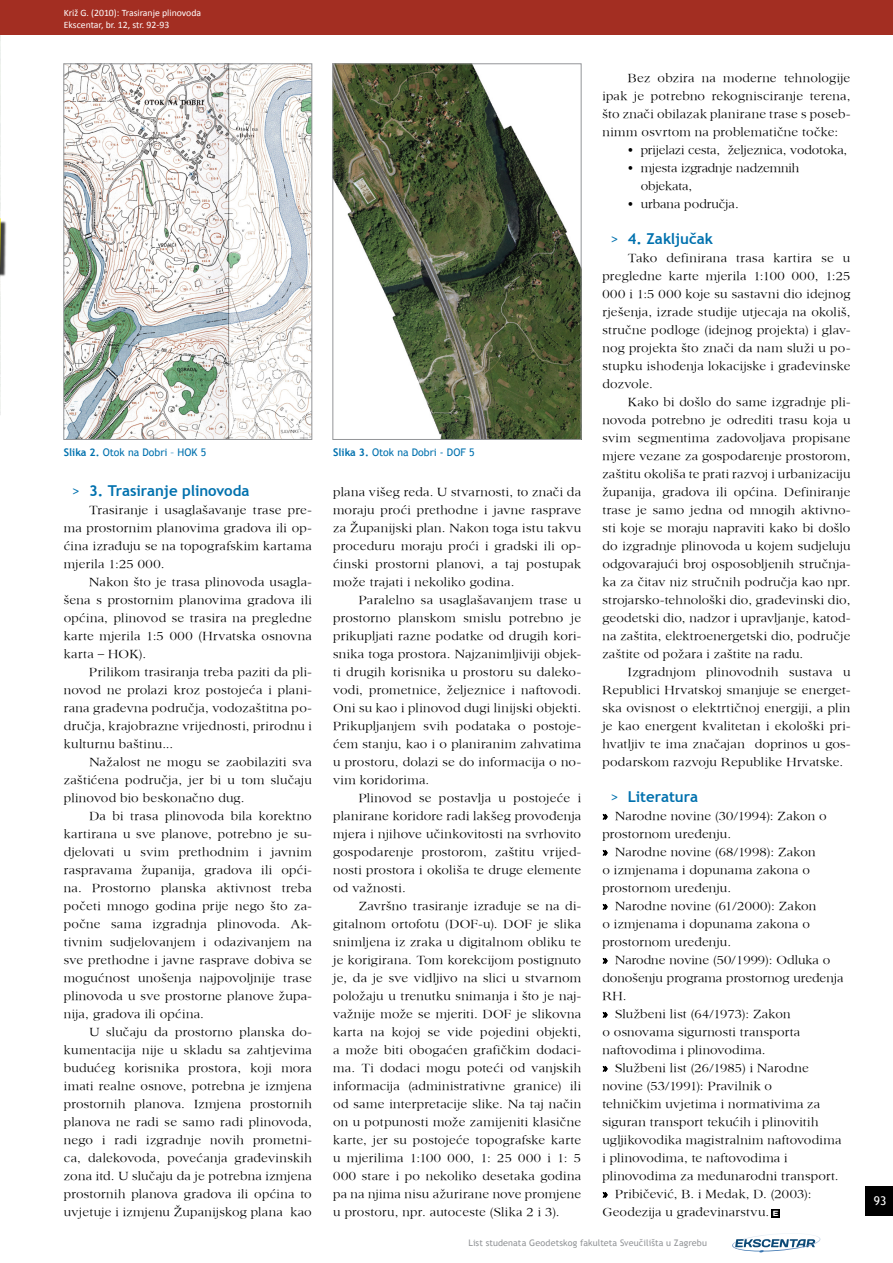
<style>
.page{position:relative;width:893px;height:1263px;background:#fff}
.page>*{position:absolute;margin:0;border:0;box-sizing:border-box;transform-origin:0 0}
.t1{font:700 15px "Trebuchet MS";letter-spacing:-.005em;color:#0071ae}
.t2{font:12.75px/18px "Sanford";letter-spacing:.015em;color:#000;text-align:justify}
.t3{font:12.75px/18px "Sanford";letter-spacing:-.01em;color:#000}
.t4{font:12px "Trebuchet MS";color:#fff}
.t5{font:10.5px "Trebuchet MS";color:#0071ae}
.t6{font:9.75px/11.7px "Calibri";color:#fff}
.t7{font:9px "Trebuchet MS";letter-spacing:.01em;color:#939598}
.t8{font:7.5px "Days";color:#fff}
.s1{font-weight:700}
.s2{font-weight:400}
</style>
<div class="page">
<div style="left:865px;top:1186px;width:28px;height:30px;background:#000"></div>
<img style="left:732px;top:1242px;width:3px;height:7px">
<img style="left:744px;top:1233px;width:76px;height:11px">
<svg style="left:735px;top:1239px;width:80px;height:13px"></svg>
<img style="left:0;top:34px;width:1px;height:381px">
<img style="left:66px;top:66px;width:244px;height:372px">
<div style="left:64px;top:64px;width:248px;height:376px;border:1px solid #939598"></div>
<img style="left:335px;top:66px;width:244px;height:372px">
<svg style="left:603px;top:814px;width:5px;height:6px"></svg>
<svg style="left:603px;top:850px;width:5px;height:6px"></svg>
<svg style="left:603px;top:904px;width:5px;height:6px"></svg>
<svg style="left:603px;top:958px;width:5px;height:6px"></svg>
<svg style="left:603px;top:1012px;width:5px;height:6px"></svg>
<svg style="left:603px;top:1066px;width:5px;height:6px"></svg>
<svg style="left:603px;top:1192px;width:5px;height:6px"></svg>
<div style="left:0;top:220px;width:7px;height:56px;background:#000;opacity:.75"></div>
<svg style="left:0;top:218px;width:1px;height:52px"></svg>
<div style="left:0;top:0;width:893px;height:34px;background:#a32e22"></div>
<div style="left:771px;top:1209px;width:9px;height:8px;background:#000"></div>
<p class="t6" style="left:64px;top:6px;width:139px">Križ G. (2010): Trasiranje plinovoda<br>Ekscentar, br. 12, str. 92-93</p>
<p class="t5" style="left:64px;top:446px;width:144px"><span class="s1">Slika 2.</span> Otok na Dobri – HOK 5</p>
<p class="t5" style="left:333px;top:446px;width:143px"><span class="s1">Slika 3.</span> Otok na Dobri - DOF 5</p>
<p class="t1" style="left:72px;top:481px;width:179px"><span class="s2">&gt;</span> 3. Trasiranje plinovoda</p>
<p class="t2" style="left:64px;top:500px;width:250px;text-indent:26px">Trasiranje i usaglašavanje trase pre&shy;ma prostornim planovima gradova ili op&shy;ćina izrađuju se na topografskim kartama mjerila 1:25 000.</p>
<p class="t2" style="left:64px;top:572px;width:250px;text-indent:26px">Nakon što je trasa plinovoda usagla&shy;šena s prostornim planovima gradova ili općina, plinovod se trasira na pregledne karte mjerila 1:5 000 (Hrvatska osnovna karta – HOK).</p>
<p class="t2" style="left:64px;top:662px;width:250px;text-indent:26px">Prilikom trasiranja treba paziti da pli&shy;novod ne prolazi kroz postojeća i plani&shy;rana građevna područja, vodozaštitna po&shy;dručja, krajobrazne vrijednosti, prirodnu i kulturnu baštinu...</p>
<p class="t2" style="left:64px;top:752px;width:250px;text-indent:26px">Nažalost ne mogu se zaobilaziti sva zaštićena područja, jer bi u tom slučaju plinovod bio beskonačno dug.</p>
<p class="t2" style="left:64px;top:806px;width:250px;text-indent:26px">Da bi trasa plinovoda bila korektno kartirana u sve planove, potrebno je su&shy;djelovati u svim prethodnim i javnim raspravama županija, gradova ili opći&shy;na. Prostorno planska aktivnost treba početi mnogo godina prije nego što za&shy;počne sama izgradnja plinovoda. Ak&shy;tivnim sudjelovanjem i odazivanjem na sve prethodne i javne rasprave dobiva se mogućnost unošenja najpovoljnije trase plinovoda u sve prostorne planove župa&shy;nija, gradova ili općina.</p>
<p class="t2" style="left:64px;top:1022px;width:250px;text-indent:26px">U slučaju da prostorno planska do&shy;kumentacija nije u skladu sa zahtjevima budućeg korisnika prostora, koji mora imati realne osnove, potrebna je izmjena prostornih planova. Izmjena prostornih planova ne radi se samo radi plinovoda, nego i radi izgradnje novih prometni&shy;ca, dalekovoda, povećanja građevinskih zona itd. U slučaju da je potrebna izmjena prostornih planova gradova ili općina to uvjetuje i izmjenu Županijskog plana kao</p>
<p class="t2" style="left:333px;top:482px;width:250px">plana višeg reda. U stvarnosti, to znači da moraju proći prethodne i javne rasprave za Županijski plan. Nakon toga istu takvu proceduru moraju proći i gradski ili op&shy;ćinski prostorni planovi, a taj postupak može trajati i nekoliko godina.</p>
<p class="t2" style="left:333px;top:590px;width:250px;text-indent:26px">Paralelno sa usaglašavanjem trase u prostorno planskom smislu potrebno je prikupljati razne podatke od drugih kori&shy;snika toga prostora. Najzanimljiviji objek&shy;ti drugih korisnika u prostoru su daleko&shy;vodi, prometnice, željeznice i naftovodi.<br>Oni su kao i plinovod dugi linijski objekti.<br>Prikupljanjem svih podataka o postoje&shy;ćem stanju, kao i o planiranim zahvatima u prostoru, dolazi se do informacija o no&shy;vim koridorima.</p>
<p class="t2" style="left:333px;top:788px;width:250px;text-indent:26px">Plinovod se postavlja u postojeće i planirane koridore radi lakšeg provođenja mjera i njihove učinkovitosti na svrhovito gospodarenje prostorom, zaštitu vrijed&shy;nosti prostora i okoliša te druge elemente od važnosti.</p>
<p class="t2" style="left:333px;top:896px;width:250px;text-indent:26px">Završno trasiranje izrađuje se na di&shy;gitalnom ortofotu (DOF-u). DOF je slika snimljena iz zraka u digitalnom obliku te je korigirana. Tom korekcijom postignuto je, da je sve vidljivo na slici u stvarnom položaju u trenutku snimanja i što je naj&shy;važnije može se mjeriti. DOF je slikovna karta na kojoj se vide pojedini objekti, a može biti obogaćen grafičkim dodaci&shy;ma. Ti dodaci mogu poteći od vanjskih informacija (administrativne granice) ili od same interpretacije slike. Na taj način on u potpunosti može zamijeniti klasične karte, jer su postojeće topografske karte u mjerilima 1:100 000, 1: 25 000 i 1: 5<br>000 stare i po nekoliko desetaka godina pa na njima nisu ažurirane nove promjene u prostoru, npr. autoceste (Slika 2 i 3).</p>
<p class="t2" style="left:602px;top:68px;width:250px;text-indent:26px">Bez obzira na moderne tehnologije ipak je potrebno rekognisciranje terena, što znači obilazak planirane trase s poseb&shy;nimm osvrtom na problematične točke:</p>
<p class="t3" style="left:628px;top:140px;width:221px">• prijelazi cesta, željeznica, vodotoka,</p>
<p class="t3" style="left:641px;top:158px;width:160px;text-indent:-13px">• mjesta izgradnje nadzemnih objekata,</p>
<p class="t2" style="left:628px;top:194px;width:112px">• urbana područja.</p>
<p class="t1" style="left:611px;top:229px;width:104px"><span class="s2">&gt;</span> 4. Zaključak</p>
<p class="t2" style="left:602px;top:248px;width:250px;text-indent:26px">Tako definirana trasa kartira se u pregledne karte mjerila 1:100 000, 1:25<br>000 i 1:5 000 koje su sastavni dio idejnog rješenja, izrade studije utjecaja na okoliš, stručne podloge (idejnog projekta) i glav&shy;nog projekta što znači da nam služi u po&shy;stupku ishođenja lokacijske i građevinske dozvole.</p>
<p class="t2" style="left:602px;top:392px;width:250px;text-indent:26px">Kako bi došlo do same izgradnje pli&shy;novoda potrebno je odrediti trasu koja u svim segmentima zadovoljava propisane mjere vezane za gospodarenje prostorom, zaštitu okoliša te prati razvoj i urbanizaciju županija, gradova ili općina. Definiranje trase je samo jedna od mnogih aktivno&shy;sti koje se moraju napraviti kako bi došlo do izgradnje plinovoda u kojem sudjeluju odgovarajući broj osposobljenih stručnja&shy;ka za čitav niz stručnih područja kao npr. strojarsko-tehnološki dio, građevinski dio, geodetski dio, nadzor i upravljanje, katod&shy;na zaštita, elektroenergetski dio, područje zaštite od požara i zaštite na radu.</p>
<p class="t2" style="left:602px;top:662px;width:250px;text-indent:26px">Izgradnjom plinovodnih sustava u Republici Hrvatskoj smanjuje se energet&shy;ska ovisnost o elektrtičnoj energiji, a plin je kao energent kvalitetan i ekološki pri&shy;hvatljiv te ima značajan doprinos u gos&shy;podarskom razvoju Republike Hrvatske.</p>
<p class="t1" style="left:611px;top:787px;width:89px"><span class="s2">&gt;</span> Literatura</p>
<p class="t2" style="left:602px;top:806px;width:243px;text-align:left">» Narodne novine (30/1994): Zakon o prostornom uređenju.<br>» Narodne novine (68/1998): Zakon<br>o izmjenama i dopunama zakona o prostornom uređenju.<br>» Narodne novine (61/2000): Zakon<br>o izmjenama i dopunama zakona o prostornom uređenju.<br>» Narodne novine (50/1999): Odluka o donošenju programa prostornog uređenja<br>RH.<br>» Službeni list (64/1973): Zakon<br>o osnovama sigurnosti transporta naftovodima i plinovodima.<br>» Službeni list (26/1985) i Narodne novine (53/1991): Pravilnik o<br>tehničkim uvjetima i normativima za siguran transport tekućih i plinovitih ugljikovodika magistralnim naftovodima i plinovodima, te naftovodima i plinovodima za međunarodni transport. » Pribičević, B. i Medak, D. (2003):<br>Geodezija u građevinarstvu.</p>
<p class="t8" style="left:773px;top:1208px;width:7px">E</p>
<p class="t7" style="left:468px;top:1238px;width:240px">List studenata Geodetskog fakulteta Sveučilišta u Zagrebu</p>
<p class="t4" style="left:874px;top:1194px;width:14px">93</p>
</div>
